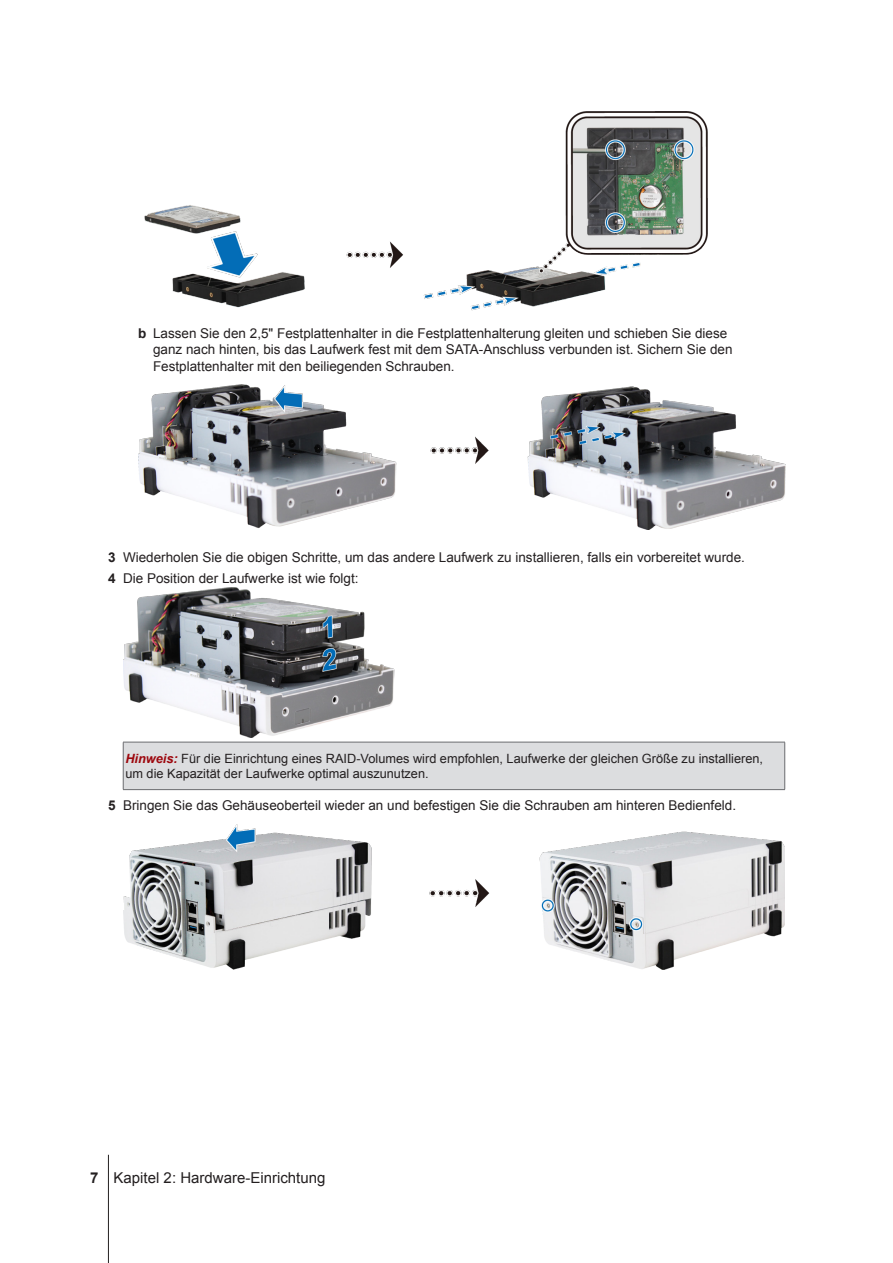
<style>
.page{position:relative;width:893px;height:1263px;background:#fff}
.page>*{position:absolute;margin:0;border:0;box-sizing:border-box;transform-origin:0 0}
.PageNumber-sidebar{font:15px "Arial";color:#231f20}
.Task-N-sidebar{font:13.5px "Arial";color:#231f20}
.Task-N-sub{font:13.5px/16.5px "Arial";color:#231f20}
.Warning-sidebar{font:12.75px/15px "Arial";color:#231f20}
.s1{font-weight:700}
.s2{font-weight:700;font-style:italic;color:#9d070d}
</style>
<div class="page">
<hr style="left:108px;top:1155px;width:1px;height:108px;background:#231f20">
<img style="left:144px;top:111px;width:564px;height:199px">
<img style="left:138px;top:385px;width:647px;height:145px">
<img style="left:123px;top:587px;width:272px;height:151px">
<div style="left:123px;top:742px;width:662px;height:48px;background:#dcdddf"></div>
<hr style="left:123px;top:742px;width:1px;height:47px;background:#6c6d70">
<hr style="left:784px;top:742px;width:1px;height:47px;background:#6c6d70">
<hr style="left:123px;top:742px;width:662px;height:1px;background:#6c6d70">
<hr style="left:123px;top:789px;width:662px;height:1px;background:#6c6d70">
<img style="left:123px;top:824px;width:662px;height:145px">
<p class="Task-N-sub" style="left:153px;top:325px;width:581px;text-indent:-15px"><span class="s1">b</span> Lassen Sie den 2,5" Festplattenhalter in die Festplattenhalterung gleiten und schieben Sie diese ganz nach hinten, bis das Laufwerk fest mit dem SATA-Anschluss verbunden ist. Sichern Sie den<br>Festplattenhalter mit den beiliegenden Schrauben.</p>
<p class="Task-N-sidebar" style="left:108px;top:548px;width:639px"><span class="s1">3</span> Wiederholen Sie die obigen Schritte, um das andere Laufwerk zu installieren, falls ein vorbereitet wurde.</p>
<p class="Task-N-sidebar" style="left:108px;top:569px;width:252px"><span class="s1">4</span> Die Position der Laufwerke ist wie folgt:</p>
<p class="Warning-sidebar" style="left:125px;top:751px;width:639px"><span class="s2">Hinweis:</span> Für die Einrichtung eines RAID-Volumes wird empfohlen, Laufwerke der gleichen Größe zu installieren, um die Kapazität der Laufwerke optimal auszunutzen.</p>
<p class="Task-N-sidebar" style="left:108px;top:796px;width:630px"><span class="s1">5</span> Bringen Sie das Gehäuseoberteil wieder an und befestigen Sie die Schrauben am hinteren Bedienfeld.</p>
<p class="PageNumber-sidebar" style="left:90px;top:1168px;width:237px"><span class="s1">7</span> Kapitel 2: Hardware-Einrichtung</p>
</div>
